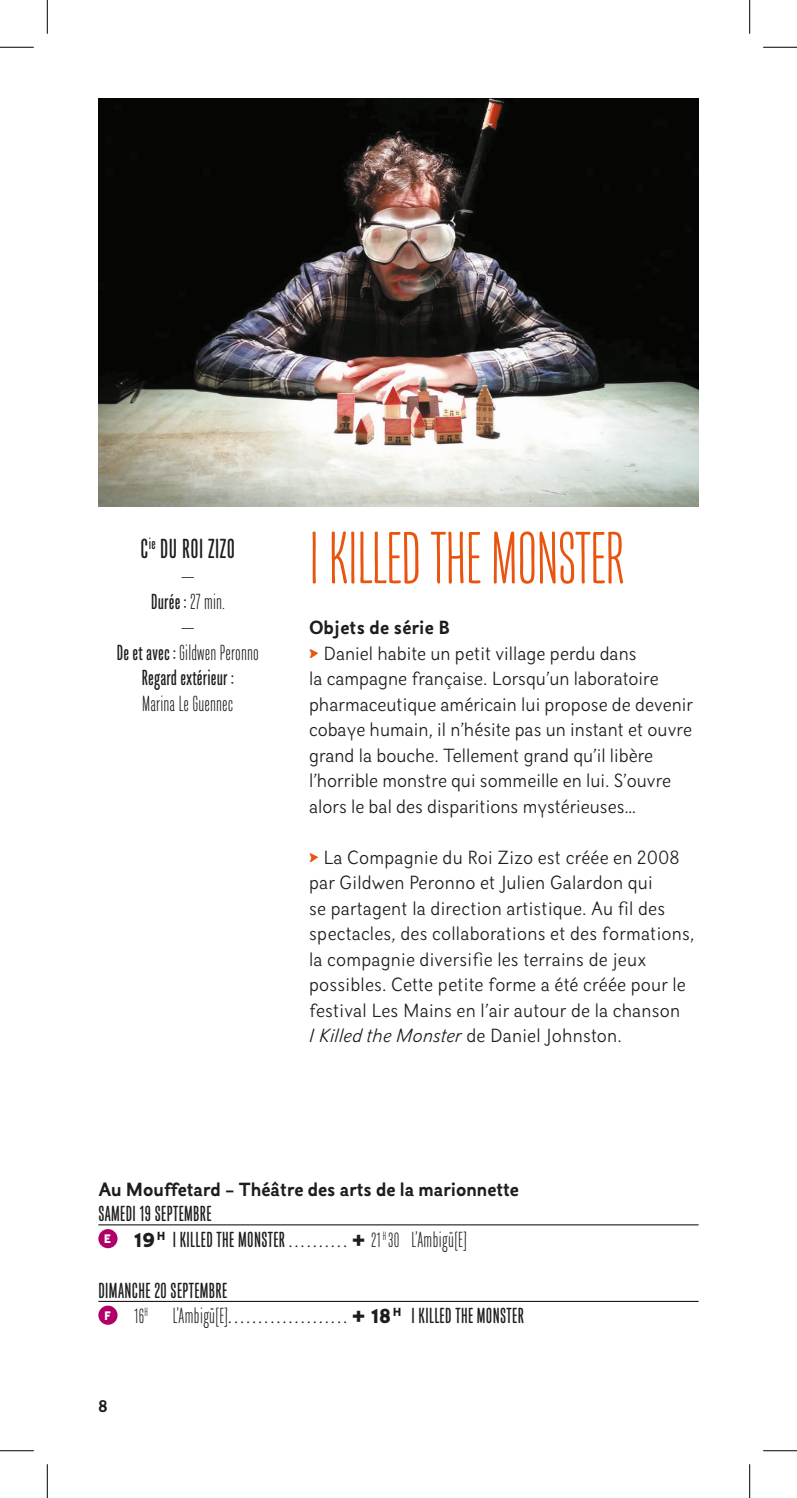
<style>
.page{position:relative;width:797px;height:1498px;background:#fff}
.page>*{position:absolute;margin:0;border:0;box-sizing:border-box;transform-origin:0 0}
.t1{font:72px "Hand Gothic";letter-spacing:-.01em;color:#e9540e}
.t2{font:700 27px "Hand Gothic";letter-spacing:.02em;color:#1d1d1b}
.t3{font:700 21.38px/25.4px "Hand Gothic";letter-spacing:.02em;color:#1d1d1b}
.t4{font:21.38px "Hand Gothic";letter-spacing:.01em;color:#1d1d1b}
.t5{font:300 19.12px/25.4px "Selfica";color:#1d1d1b}
.t6{font:700 19.12px "Selfica";color:#1d1d1b}
.t7{font:700 16.88px "Selfica";color:#1d1d1b}
.s1{font-weight:400}
.s2{font-weight:700}
.s3{font-family:"Hand Gothic";font-weight:700;font-size:33.75px;color:#e9540e}
.s4{font-style:italic}
.s5{font-family:"Selfica";font-weight:900;font-size:20.25px}
.s6{font-family:"Selfica";font-weight:900;font-size:29.25px}
.s7{font-size:20.25px}
.s8{font-weight:400;font-size:20.25px}
</style>
<div class="page">
<img style="left:98px;top:98px;width:600px;height:408px">
<hr style="left:98px;top:1224px;width:600px;height:1px;background:#1d1d1b">
<hr style="left:98px;top:1301px;width:600px;height:1px;background:#1d1d1b">
<div style="left:98px;top:1229px;width:19px;height:19px;background:#b00068;border-radius:50%"></div>
<div style="left:98px;top:1305px;width:19px;height:19px;background:#b00068;border-radius:50%"></div>
<hr style="left:0;top:47px;width:34px;height:1px;background:#000">
<hr style="left:762px;top:47px;width:34px;height:1px;background:#000">
<hr style="left:0;top:1450px;width:34px;height:1px;background:#000">
<hr style="left:762px;top:1450px;width:34px;height:1px;background:#000">
<hr style="left:47px;top:0;width:1px;height:34px;background:#000">
<hr style="left:47px;top:1464px;width:1px;height:34px;background:#000">
<hr style="left:748px;top:0;width:1px;height:34px;background:#000">
<hr style="left:748px;top:1464px;width:1px;height:34px;background:#000">
<h2 class="t2" style="left:140px;top:533px;width:96px">C<sup>ie</sup> DU ROI ZIZO</h2>
<p class="t3" style="left:117px;top:564px;width:144px;text-align:center"><span class="s1">—<br></span>Durée : <span class="s1">27 min.<br>—<br></span>De et avec : <span class="s1">Gildwen Peronno<br></span>Regard extérieur :</p>
<p class="t4" style="left:142px;top:692px;width:92px">Marina Le Guennec</p>
<h1 class="t1" style="left:309px;top:520px;width:316px">I KILLED THE MONSTER</h1>
<p class="t5" style="left:309px;top:613px;width:385px"><span class="s2">Objets de série B<br></span><span class="s3">►</span> Daniel habite un petit village perdu dans<br>la campagne française. Lorsqu’un laboratoire pharmaceutique américain lui propose de devenir cobaye humain, il n’hésite pas un instant et ouvre grand la bouche. Tellement grand qu’il libère l’horrible monstre qui sommeille en lui. S’ouvre alors le bal des disparitions mystérieuses…</p>
<p class="t5" style="left:309px;top:843px;width:386px"><span class="s3">►</span> La Compagnie du Roi Zizo est créée en 2008 par Gildwen Peronno et Julien Galardon qui<br>se partagent la direction artistique. Au fil des spectacles, des collaborations et des formations, la compagnie diversifie les terrains de jeux possibles. Cette petite forme a été créée pour le festival Les Mains en l’air autour de la chanson<br><span class="s4">I Killed the Monster</span> de Daniel Johnston.</p>
<p class="t6" style="left:98px;top:1172px;width:421px">Au Mouffetard – Théâtre des arts de la marionnette</p>
<p class="t3" style="left:98px;top:1201px;width:191px">SAMEDI 19 SEPTEMBRE<br><sup>E</sup> <span class="s5">19</span> <sup>H</sup> I KILLED THE MONSTER ...........</p>
<p class="t4" style="left:350px;top:1227px;width:118px"><span class="s6">+</span> <span class="s7">21</span> <sup>H</sup><span class="s7">30</span> L’Ambigü[E]</p>
<p class="t3" style="left:98px;top:1278px;width:135px">DIMANCHE 20 SEPTEMBRE<br><sup>F</sup> <span class="s8">16</span><sup>H</sup> <span class="s1">L’Ambigü[E]</span> ....................</p>
<p class="t3" style="left:350px;top:1303px;width:174px"><span class="s6">+</span> <span class="s5">18</span> <sup>H</sup> I KILLED THE MONSTER</p>
<p class="t7" style="left:98px;top:1392px;width:11px">8</p>
</div>
